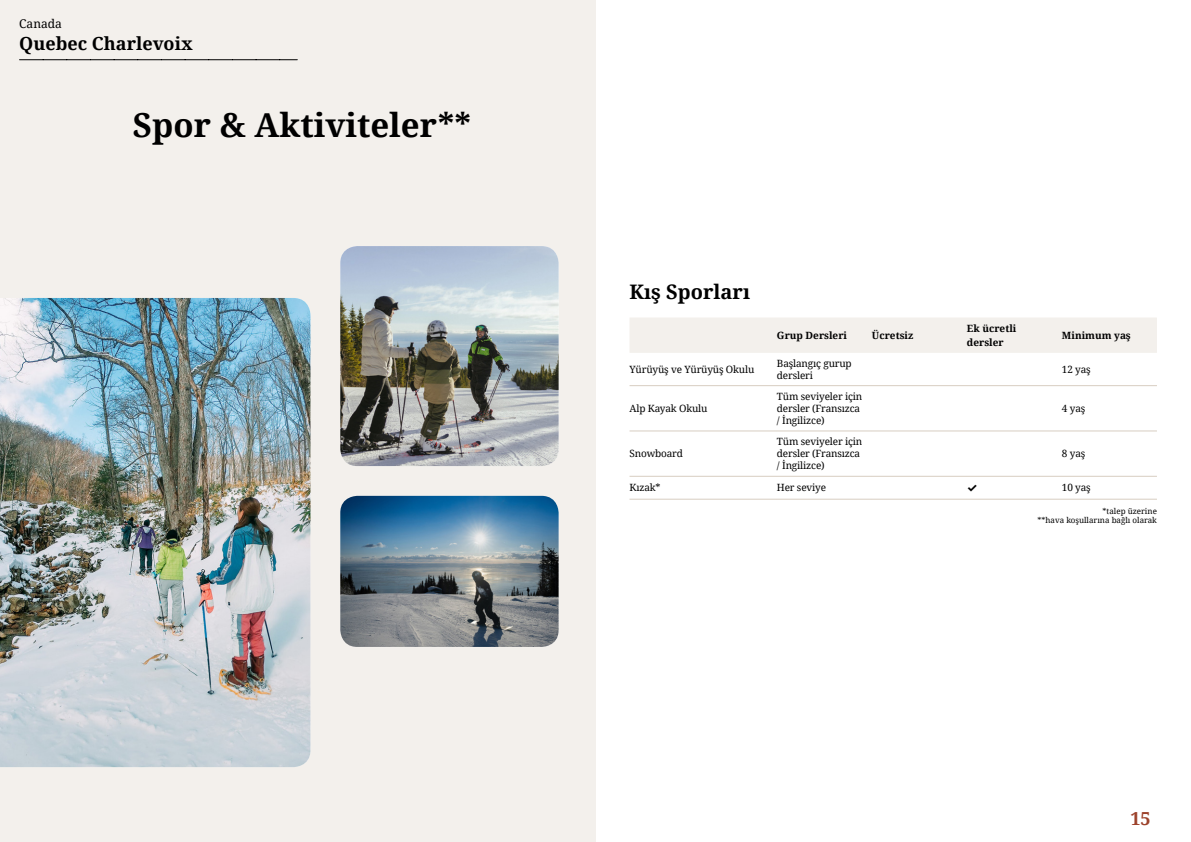
<style>
.page{position:relative;width:1191px;height:842px;background:#fff}
.page>*{position:absolute;margin:0;border:0;box-sizing:border-box;transform-origin:0 0}
.t1{font:700 33px "Noto Serif";color:#000}
.t2{font:700 20px "Noto Serif";color:#000}
.t3{font:700 18px "Noto Serif";color:#000}
.t4{font:700 18px "Noto Serif";color:#9d432c}
.t5{font:12px "Noto Serif";color:#000}
.t6{font:700 12px "Inter";color:#000}
.t7{font:10px/12px "Noto Serif";letter-spacing:-.015em;color:#000}
.t8{font:700 10px/14px "Noto Serif";color:#000}
.t9{font:8px/9.6px "Noto Serif";color:#000;text-align:right}
</style>
<div class="page">
<div style="left:0;top:0;width:595px;height:842px;background:#f3f0ec"></div>
<img style="left:340px;top:246px;width:218px;height:220px">
<img style="left:0;top:298px;width:310px;height:469px">
<img style="left:340px;top:496px;width:218px;height:151px">
<svg style="left:20px;top:59px;width:277px;height:1px"></svg>
<div style="left:630px;top:318px;width:527px;height:35px;background:#f3f0ec"></div>
<hr style="left:629px;top:385px;width:148px;height:1px;background:#d7cdc1">
<hr style="left:777px;top:385px;width:95px;height:1px;background:#d7cdc1">
<hr style="left:872px;top:385px;width:95px;height:1px;background:#d7cdc1">
<hr style="left:967px;top:385px;width:95px;height:1px;background:#d7cdc1">
<hr style="left:1062px;top:385px;width:95px;height:1px;background:#d7cdc1">
<hr style="left:629px;top:430px;width:148px;height:1px;background:#d7cdc1">
<hr style="left:777px;top:430px;width:95px;height:1px;background:#d7cdc1">
<hr style="left:872px;top:430px;width:95px;height:1px;background:#d7cdc1">
<hr style="left:967px;top:430px;width:95px;height:1px;background:#d7cdc1">
<hr style="left:1062px;top:430px;width:95px;height:1px;background:#d7cdc1">
<hr style="left:629px;top:476px;width:148px;height:1px;background:#d7cdc1">
<hr style="left:777px;top:476px;width:95px;height:1px;background:#d7cdc1">
<hr style="left:872px;top:476px;width:95px;height:1px;background:#d7cdc1">
<hr style="left:967px;top:476px;width:95px;height:1px;background:#d7cdc1">
<hr style="left:1062px;top:476px;width:95px;height:1px;background:#d7cdc1">
<hr style="left:629px;top:499px;width:148px;height:1px;background:#d7cdc1">
<hr style="left:777px;top:499px;width:95px;height:1px;background:#d7cdc1">
<hr style="left:872px;top:499px;width:95px;height:1px;background:#d7cdc1">
<hr style="left:967px;top:499px;width:95px;height:1px;background:#d7cdc1">
<hr style="left:1062px;top:499px;width:95px;height:1px;background:#d7cdc1">
<p class="t5" style="left:19px;top:16px;width:44px">Canada</p>
<h3 class="t3" style="left:19px;top:31px;width:175px">Quebec Charlevoix</h3>
<h1 class="t1" style="left:133px;top:102px;width:340px">Spor &amp; Aktiviteler**</h1>
<h2 class="t2" style="left:629px;top:278px;width:122px">Kış Sporları</h2>
<p class="t8" style="left:777px;top:328px;width:72px">Grup Dersleri</p>
<p class="t8" style="left:872px;top:328px;width:43px">Ücretsiz</p>
<p class="t8" style="left:967px;top:321px;width:51px">Ek ücretli dersler</p>
<p class="t8" style="left:1062px;top:328px;width:70px">Minimum yaş</p>
<p class="t7" style="left:629px;top:363px;width:126px">Yürüyüş ve Yürüyüş Okulu</p>
<p class="t7" style="left:777px;top:357px;width:76px">Başlangıç gurup dersleri</p>
<p class="t7" style="left:1062px;top:363px;width:30px">12 yaş</p>
<p class="t7" style="left:629px;top:402px;width:80px">Alp Kayak Okulu</p>
<p class="t7" style="left:777px;top:390px;width:87px">Tüm seviyeler için dersler (Fransızca / İngilizce)</p>
<p class="t7" style="left:1062px;top:402px;width:25px">4 yaş</p>
<p class="t7" style="left:629px;top:447px;width:55px">Snowboard</p>
<p class="t7" style="left:777px;top:435px;width:87px">Tüm seviyeler için dersler (Fransızca / İngilizce)</p>
<p class="t7" style="left:1062px;top:447px;width:25px">8 yaş</p>
<p class="t7" style="left:629px;top:481px;width:33px">Kızak*</p>
<p class="t7" style="left:777px;top:481px;width:51px">Her seviye</p>
<p class="t6" style="left:967px;top:479px;width:12px">✓</p>
<p class="t7" style="left:1062px;top:481px;width:30px">10 yaş</p>
<p class="t9" style="left:1037px;top:506px;width:121px">*talep üzerine<br>**hava koşullarına bağlı olarak</p>
<h3 class="t4" style="left:1130px;top:806px;width:22px">15</h3>
</div>
